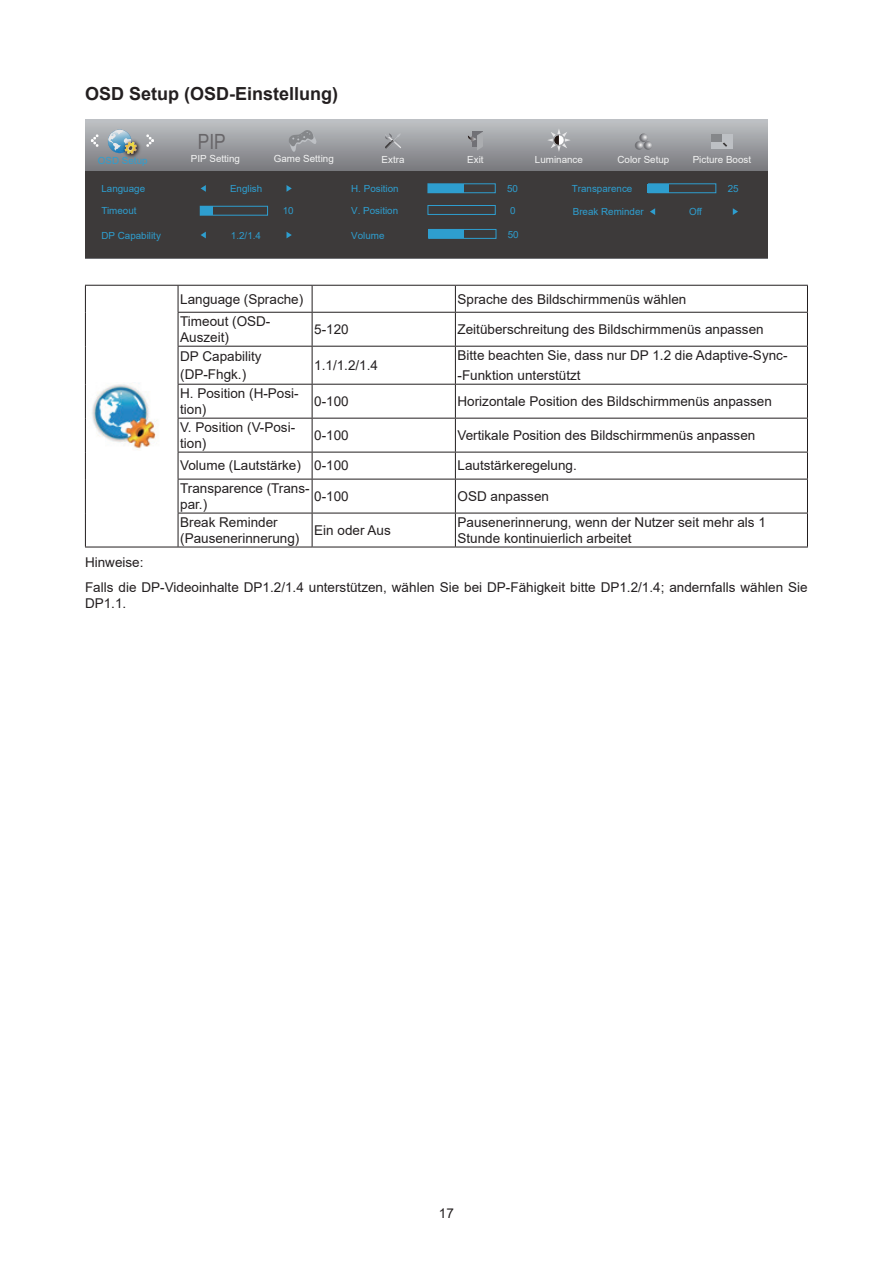
<style>
.page{position:relative;width:893px;height:1263px;background:#fff}
.page>*{position:absolute;margin:0;border:0;box-sizing:border-box;transform-origin:0 0}
.t1{font:21px "Arial Narrow";color:#686669}
.t2{font:700 18px "Arial";color:#231f20}
.t3{font:13.5px/16.2px "Arial";color:#231f20}
.t4{font:9.75px "Arial";color:#2e9ecf}
.t5{font:9.75px "Arial";color:#f3f3f3}
</style>
<div class="page">
<svg style="left:85px;top:119px;width:683px;height:53px;background:#999a9e"></svg>
<div style="left:85px;top:172px;width:683px;height:86px;background:#3d3a3a"></div>
<svg style="left:468px;top:132px;width:15px;height:18px"></svg>
<svg style="left:384px;top:133px;width:18px;height:16px"></svg>
<svg style="left:547px;top:128px;width:24px;height:24px"></svg>
<svg style="left:635px;top:133px;width:17px;height:17px"></svg>
<div style="left:428px;top:205px;width:68px;height:10px;border:1px solid #2e9ecf"></div>
<div style="left:648px;top:184px;width:21px;height:9px;background:#2e9ecf"></div>
<div style="left:648px;top:183px;width:68px;height:10px;border:1px solid #2e9ecf"></div>
<svg style="left:201px;top:185px;width:5px;height:7px"></svg>
<svg style="left:286px;top:185px;width:6px;height:7px"></svg>
<div style="left:200px;top:206px;width:68px;height:10px;border:1px solid #2e9ecf"></div>
<div style="left:200px;top:206px;width:13px;height:9px;background:#2e9ecf"></div>
<div style="left:428px;top:183px;width:68px;height:10px;border:1px solid #2e9ecf"></div>
<div style="left:428px;top:184px;width:35px;height:9px;background:#2e9ecf"></div>
<svg style="left:650px;top:208px;width:5px;height:7px"></svg>
<svg style="left:733px;top:208px;width:5px;height:7px"></svg>
<svg style="left:91px;top:134px;width:8px;height:13px"></svg>
<svg style="left:146px;top:134px;width:8px;height:13px"></svg>
<img style="left:121px;top:138px;width:23px;height:22px">
<svg style="left:108px;top:130px;width:29px;height:24px"></svg>
<div style="left:711px;top:134px;width:21px;height:15px;background:#bdc0c4"></div>
<div style="left:711px;top:134px;width:11px;height:8px;background:#85878a"></div>
<svg style="left:722px;top:142px;width:5px;height:5px"></svg>
<svg style="left:201px;top:232px;width:5px;height:6px"></svg>
<svg style="left:286px;top:232px;width:6px;height:6px"></svg>
<svg style="left:289px;top:130px;width:27px;height:22px"></svg>
<div style="left:428px;top:229px;width:68px;height:10px;border:1px solid #2e9ecf"></div>
<div style="left:428px;top:229px;width:36px;height:9px;background:#2e9ecf"></div>
<hr style="left:85px;top:285px;width:93px;height:1px;background:#231f20">
<svg style="left:85px;top:286px;width:1px;height:26px"></svg>
<hr style="left:178px;top:285px;width:134px;height:1px;background:#231f20">
<svg style="left:178px;top:286px;width:1px;height:26px"></svg>
<hr style="left:312px;top:285px;width:143px;height:1px;background:#231f20">
<svg style="left:312px;top:286px;width:1px;height:26px"></svg>
<hr style="left:455px;top:285px;width:353px;height:1px;background:#231f20">
<svg style="left:455px;top:286px;width:1px;height:26px"></svg>
<svg style="left:807px;top:286px;width:1px;height:26px"></svg>
<hr style="left:85px;top:312px;width:1px;height:34px;background:#231f20">
<hr style="left:178px;top:312px;width:134px;height:1px;background:#231f20">
<hr style="left:178px;top:313px;width:1px;height:33px;background:#231f20">
<hr style="left:312px;top:312px;width:143px;height:1px;background:#231f20">
<hr style="left:312px;top:313px;width:1px;height:33px;background:#231f20">
<hr style="left:455px;top:312px;width:353px;height:1px;background:#231f20">
<hr style="left:455px;top:313px;width:1px;height:33px;background:#231f20">
<hr style="left:807px;top:313px;width:1px;height:33px;background:#231f20">
<hr style="left:85px;top:346px;width:1px;height:38px;background:#231f20">
<hr style="left:178px;top:346px;width:134px;height:1px;background:#231f20">
<hr style="left:178px;top:347px;width:1px;height:37px;background:#231f20">
<hr style="left:312px;top:346px;width:143px;height:1px;background:#231f20">
<hr style="left:312px;top:347px;width:1px;height:37px;background:#231f20">
<hr style="left:455px;top:346px;width:353px;height:1px;background:#231f20">
<hr style="left:455px;top:347px;width:1px;height:37px;background:#231f20">
<hr style="left:807px;top:347px;width:1px;height:37px;background:#231f20">
<hr style="left:85px;top:384px;width:1px;height:34px;background:#231f20">
<hr style="left:178px;top:384px;width:134px;height:1px;background:#231f20">
<hr style="left:178px;top:385px;width:1px;height:33px;background:#231f20">
<hr style="left:312px;top:384px;width:143px;height:1px;background:#231f20">
<hr style="left:312px;top:385px;width:1px;height:33px;background:#231f20">
<hr style="left:455px;top:384px;width:353px;height:1px;background:#231f20">
<hr style="left:455px;top:385px;width:1px;height:33px;background:#231f20">
<hr style="left:807px;top:385px;width:1px;height:33px;background:#231f20">
<hr style="left:85px;top:418px;width:1px;height:34px;background:#231f20">
<hr style="left:178px;top:418px;width:134px;height:1px;background:#231f20">
<hr style="left:178px;top:418px;width:1px;height:34px;background:#231f20">
<hr style="left:312px;top:418px;width:143px;height:1px;background:#231f20">
<hr style="left:312px;top:418px;width:1px;height:34px;background:#231f20">
<hr style="left:455px;top:418px;width:353px;height:1px;background:#231f20">
<hr style="left:455px;top:418px;width:1px;height:34px;background:#231f20">
<hr style="left:807px;top:418px;width:1px;height:34px;background:#231f20">
<svg style="left:85px;top:452px;width:1px;height:27px"></svg>
<hr style="left:178px;top:452px;width:134px;height:1px;background:#231f20">
<svg style="left:178px;top:452px;width:1px;height:27px"></svg>
<hr style="left:312px;top:452px;width:143px;height:1px;background:#231f20">
<svg style="left:312px;top:452px;width:1px;height:27px"></svg>
<hr style="left:455px;top:452px;width:353px;height:1px;background:#231f20">
<svg style="left:455px;top:452px;width:1px;height:27px"></svg>
<svg style="left:807px;top:452px;width:1px;height:27px"></svg>
<hr style="left:85px;top:479px;width:1px;height:34px;background:#231f20">
<hr style="left:178px;top:479px;width:134px;height:1px;background:#231f20">
<hr style="left:178px;top:479px;width:1px;height:34px;background:#231f20">
<hr style="left:312px;top:479px;width:143px;height:1px;background:#231f20">
<hr style="left:312px;top:479px;width:1px;height:34px;background:#231f20">
<hr style="left:455px;top:479px;width:353px;height:1px;background:#231f20">
<hr style="left:455px;top:479px;width:1px;height:34px;background:#231f20">
<hr style="left:807px;top:479px;width:1px;height:34px;background:#231f20">
<hr style="left:85px;top:513px;width:1px;height:34px;background:#231f20">
<hr style="left:178px;top:513px;width:134px;height:1px;background:#231f20">
<hr style="left:178px;top:513px;width:1px;height:34px;background:#231f20">
<hr style="left:312px;top:513px;width:143px;height:1px;background:#231f20">
<hr style="left:312px;top:513px;width:1px;height:34px;background:#231f20">
<hr style="left:455px;top:513px;width:353px;height:1px;background:#231f20">
<hr style="left:455px;top:513px;width:1px;height:34px;background:#231f20">
<hr style="left:807px;top:513px;width:1px;height:34px;background:#231f20">
<hr style="left:85px;top:547px;width:93px;height:1px;background:#231f20">
<hr style="left:178px;top:547px;width:134px;height:1px;background:#231f20">
<hr style="left:312px;top:547px;width:143px;height:1px;background:#231f20">
<hr style="left:455px;top:547px;width:353px;height:1px;background:#231f20">
<img style="left:91px;top:383px;width:66px;height:67px">
<h2 class="t2" style="left:85px;top:81px;width:255px">OSD Setup (OSD-Einstellung)</h2>
<h1 class="t1" style="left:198px;top:126px;width:29px">PIP</h1>
<p class="t5" style="left:191px;top:152px;width:51px">PIP Setting</p>
<p class="t5" style="left:274px;top:152px;width:62px">Game Setting</p>
<p class="t5" style="left:382px;top:153px;width:24px">Extra</p>
<p class="t5" style="left:467px;top:153px;width:18px">Exit</p>
<p class="t5" style="left:535px;top:153px;width:50px">Luminance</p>
<p class="t5" style="left:618px;top:153px;width:53px">Color Setup</p>
<p class="t4" style="left:351px;top:182px;width:49px">H. Position</p>
<p class="t4" style="left:507px;top:182px;width:12px">50</p>
<p class="t4" style="left:351px;top:203px;width:48px">V. Position</p>
<p class="t4" style="left:510px;top:203px;width:7px">0</p>
<p class="t4" style="left:98px;top:153px;width:51px">OSD Setup</p>
<p class="t5" style="left:693px;top:153px;width:60px">Picture Boost</p>
<p class="t4" style="left:101px;top:182px;width:45px">Language</p>
<p class="t4" style="left:230px;top:182px;width:34px">English</p>
<p class="t4" style="left:572px;top:182px;width:62px">Transparence</p>
<p class="t4" style="left:728px;top:182px;width:12px">25</p>
<p class="t4" style="left:101px;top:204px;width:37px">Timeout</p>
<p class="t4" style="left:283px;top:204px;width:12px">10</p>
<p class="t4" style="left:573px;top:205px;width:72px">Break Reminder</p>
<p class="t4" style="left:689px;top:205px;width:14px">Off</p>
<p class="t4" style="left:101px;top:228px;width:61px">DP Capability</p>
<p class="t4" style="left:231px;top:228px;width:32px">1.2/1.4</p>
<p class="t4" style="left:351px;top:228px;width:35px">Volume</p>
<p class="t4" style="left:508px;top:227px;width:12px">50</p>
<p class="t3" style="left:180px;top:291px;width:125px">Language (Sprache)</p>
<p class="t3" style="left:457px;top:291px;width:230px">Sprache des Bildschirmmenüs wählen</p>
<p class="t3" style="left:180px;top:313px;width:92px">Timeout (OSD-<br>Auszeit)</p>
<p class="t3" style="left:314px;top:321px;width:36px">5-120</p>
<p class="t3" style="left:457px;top:321px;width:308px">Zeitüberschreitung des Bildschirmmenüs anpassen</p>
<p class="t3" style="left:180px;top:347px;width:83px;line-height:18px">DP Capability (DP-Fhgk.)</p>
<p class="t3" style="left:314px;top:357px;width:65px">1.1/1.2/1.4</p>
<p class="t3" style="left:457px;top:345px;width:331px;line-height:20.2px">Bitte beachten Sie, dass nur DP 1.2 die Adaptive-Sync--Funktion unterstützt</p>
<p class="t3" style="left:180px;top:385px;width:120px">H. Position (H-Posi&shy;tion)</p>
<p class="t3" style="left:314px;top:393px;width:36px">0-100</p>
<p class="t3" style="left:457px;top:393px;width:316px">Horizontale Position des Bildschirmmenüs anpassen</p>
<p class="t3" style="left:180px;top:419px;width:117px">V. Position (V-Posi&shy;tion)</p>
<p class="t3" style="left:314px;top:427px;width:36px">0-100</p>
<p class="t3" style="left:457px;top:427px;width:299px">Vertikale Position des Bildschirmmenüs anpassen</p>
<p class="t3" style="left:180px;top:457px;width:170px">Volume (Lautstärke) 0-100</p>
<p class="t3" style="left:457px;top:457px;width:121px">Lautstärkeregelung.</p>
<p class="t3" style="left:180px;top:480px;width:131px">Transparence (Trans&shy;par.)</p>
<p class="t3" style="left:314px;top:488px;width:36px">0-100</p>
<p class="t3" style="left:457px;top:488px;width:93px">OSD anpassen</p>
<p class="t3" style="left:180px;top:514px;width:121px">Break Reminder (Pausenerinnerung)</p>
<p class="t3" style="left:314px;top:522px;width:78px">Ein oder Aus</p>
<p class="t3" style="left:457px;top:514px;width:310px">Pausenerinnerung, wenn der Nutzer seit mehr als 1<br>Stunde kontinuierlich arbeitet</p>
<p class="t3" style="left:85px;top:550px;width:724px;line-height:24.8px">Hinweise:<br>Falls die DP-Videoinhalte DP1.2/1.4 unterstützen, wählen Sie bei DP-Fähigkeit bitte DP1.2/1.4; andernfalls wählen Sie</p>
<p class="t3" style="left:85px;top:595px;width:43px">DP1.1.</p>
<p class="t3" style="left:439px;top:1205px;width:17px">17</p>
</div>
